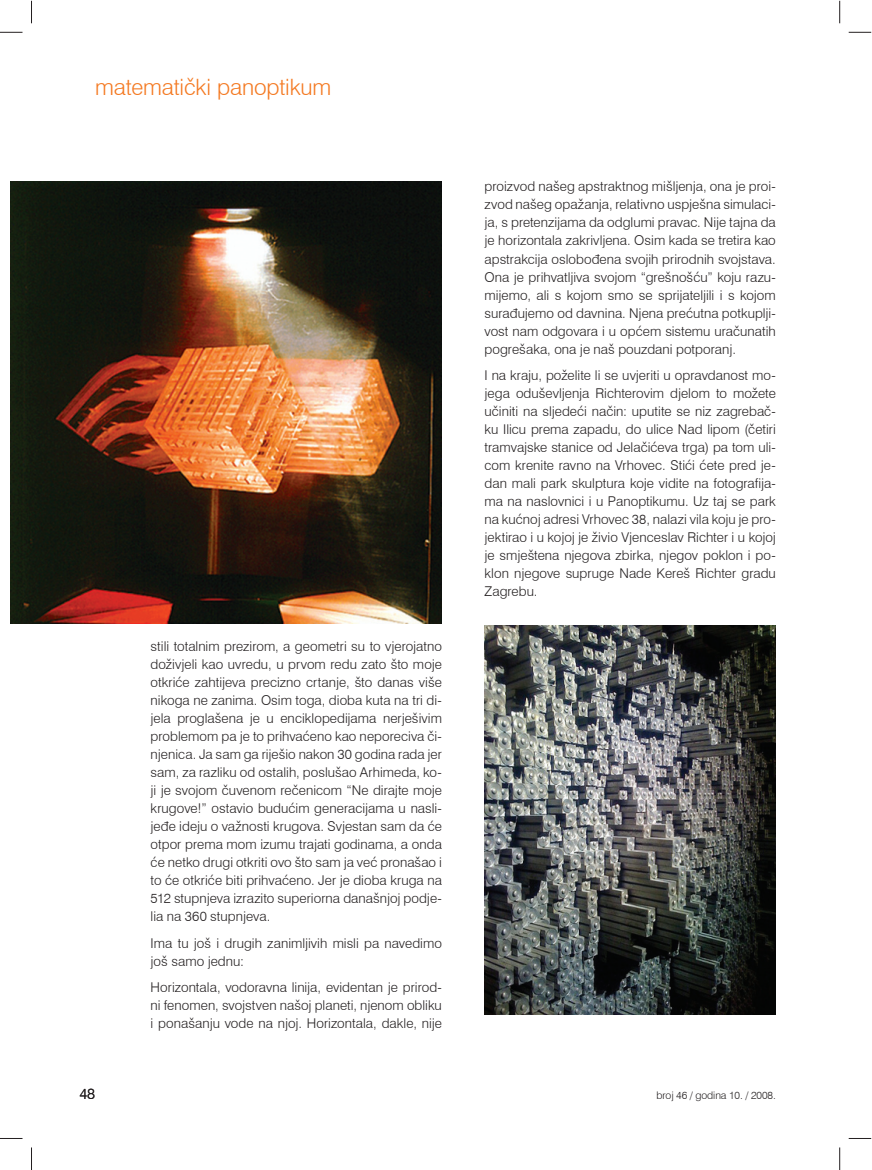
<style>
.page{position:relative;width:872px;height:1170px;background:#fff}
.page>*{position:absolute;margin:0;border:0;box-sizing:border-box;transform-origin:0 0}
.t1{font:300 22.5px "Swiss 721 BT";letter-spacing:-.005em;color:#f47921}
.t2{font:300 15px "Swiss 721 BT";color:#231f20}
.t3{font:300 13.5px/18px "Swiss 721 BT";letter-spacing:.005em;color:#231f20;text-align:justify}
.t4{font:300 10.5px "Swiss 721 BT";letter-spacing:-.01em;color:#231f20}
</style>
<div class="page">
<img style="left:484px;top:625px;width:292px;height:388px">
<img style="left:11px;top:181px;width:430px;height:442px">
<svg style="left:0;top:32px;width:22px;height:1px"></svg>
<svg style="left:848px;top:32px;width:23px;height:1px"></svg>
<svg style="left:0;top:1138px;width:22px;height:1px"></svg>
<svg style="left:848px;top:1138px;width:23px;height:1px"></svg>
<svg style="left:31px;top:1px;width:1px;height:22px"></svg>
<svg style="left:31px;top:1147px;width:1px;height:22px"></svg>
<svg style="left:839px;top:1px;width:1px;height:22px"></svg>
<svg style="left:839px;top:1147px;width:1px;height:22px"></svg>
<h1 class="t1" style="left:95px;top:73px;width:237px">matematièki panoptikum</h1>
<p class="t2" style="left:79px;top:1084px;width:17px">48</p>
<p class="t3" style="left:151px;top:637px;width:293px">stili totalnim prezirom, a geometri su to vjerojatno doživjeli kao uvredu, u prvom redu zato što moje otkriæe zahtijeva precizno crtanje, što danas više nikoga ne zanima. Osim toga, dioba kuta na tri di&shy;jela proglašena je u enciklopedijama nerješivim problemom pa je to prihvaæeno kao neporeciva èi&shy;njenica. Ja sam ga riješio nakon 30 godina rada jer sam, za razliku od ostalih, poslušao Arhimeda, ko&shy;ji je svojom èuvenom reèenicom “Ne dirajte moje krugove!” ostavio buduæim generacijama u nasli&shy;jeðe ideju o važnosti krugova. Svjestan sam da æe otpor prema mom izumu trajati godinama, a onda æe netko drugi otkriti ovo što sam ja veæ pronašao i to æe otkriæe biti prihvaæeno. Jer je dioba kruga na 512 stupnjeva izrazito superiorna današnjoj podje&shy;lia na 360 stupnjeva.</p>
<p class="t3" style="left:151px;top:933px;width:293px">Ima tu još i drugih zanimljivih misli pa navedimo još samo jednu:</p>
<p class="t3" style="left:151px;top:978px;width:293px">Horizontala, vodoravna linija, evidentan je prirod&shy;ni fenomen, svojstven našoj planeti, njenom obliku i ponašanju vode na njoj. Horizontala, dakle, nije</p>
<p class="t3" style="left:484px;top:177px;width:293px">proizvod našeg apstraktnog mišljenja, ona je proi&shy;zvod našeg opažanja, relativno uspješna simulaci&shy;ja, s pretenzijama da odglumi pravac. Nije tajna da je horizontala zakrivljena. Osim kada se tretira kao apstrakcija osloboðena svojih prirodnih svojstava.<br>Ona je prihvatljiva svojom “grešnošæu” koju razu&shy;mijemo, ali s kojom smo se sprijateljili i s kojom suraðujemo od davnina. Njena preæutna potkuplji&shy;vost nam odgovara i u opæem sistemu uraèunatih pogrešaka, ona je naš pouzdani potporanj.</p>
<p class="t3" style="left:484px;top:366px;width:293px">I na kraju, poželite li se uvjeriti u opravdanost mo&shy;jega oduševljenja Richterovim djelom to možete uèiniti na sljedeæi naèin: uputite se niz zagrebaè&shy;ku Ilicu prema zapadu, do ulice Nad lipom (èetiri tramvajske stanice od Jelaèiæeva trga) pa tom uli&shy;com krenite ravno na Vrhovec. Stiæi æete pred je&shy;dan mali park skulptura koje vidite na fotografija&shy;ma na naslovnici i u Panoptikumu. Uz taj se park na kuænoj adresi Vrhovec 38, nalazi vila koju je pro&shy;jektirao i u kojoj je živio Vjenceslav Richter i u kojoj je smještena njegova zbirka, njegov poklon i po&shy;klon njegove supruge Nade Kereš Richter gradu Zagrebu.</p>
<p class="t4" style="left:656px;top:1088px;width:121px">broj 46 / godina 10. / 2008.</p>
</div>
